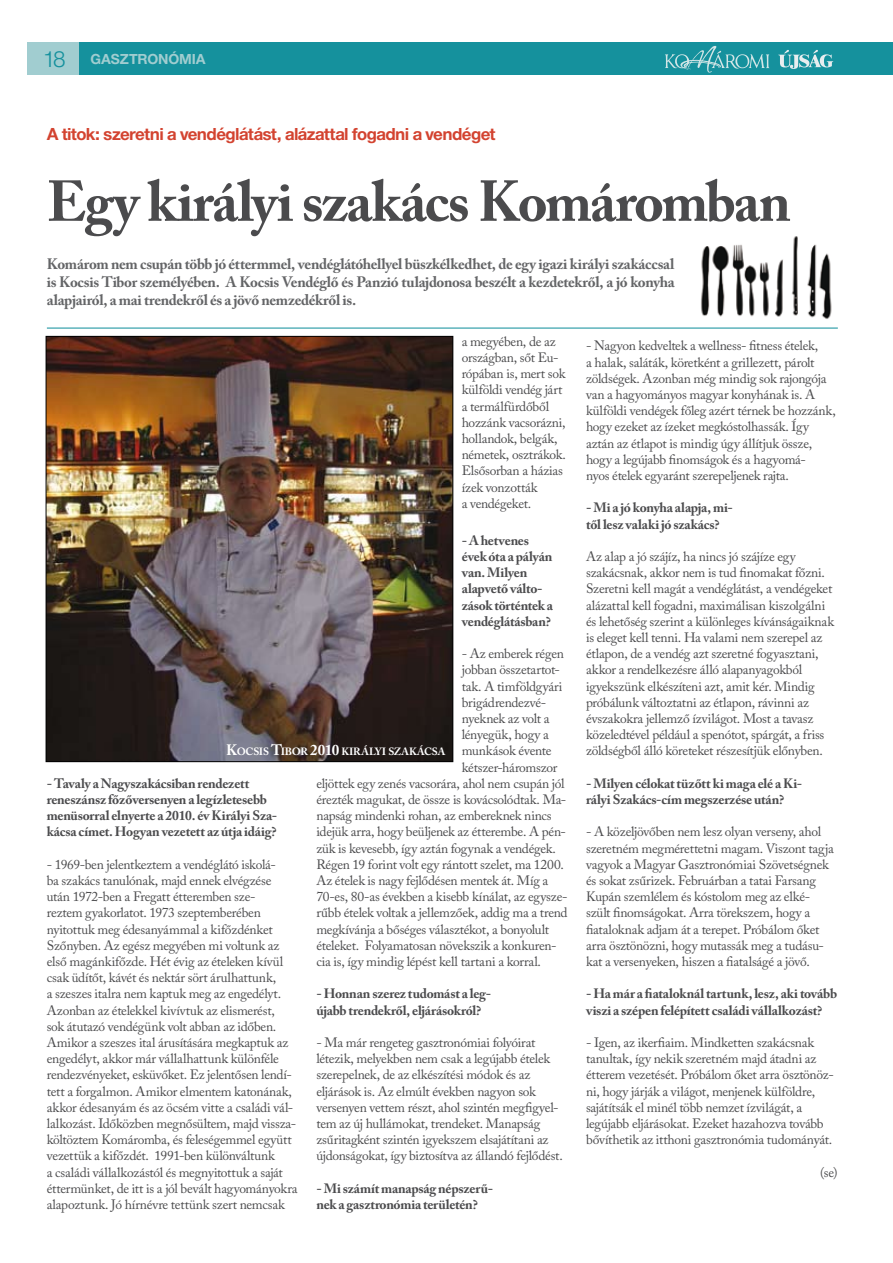
<style>
.page{position:relative;width:893px;height:1263px;background:#fff}
.page>*{position:absolute;margin:0;border:0;box-sizing:border-box;transform-origin:0 0}
.t1{font:700 57px "Adobe Caslon Pro";letter-spacing:-.03em;color:#4b4b4d}
.t2{font:700 18px "Nimbus San Nov TOT";letter-spacing:-.03em;color:#d34330}
.t3{font:700 15px/18px "Adobe Caslon Pro";letter-spacing:-.02em;color:#646567;text-align:justify}
.t4{font:700 15px "Nimbus San Nov TOT";color:#a1cdd0}
.t5{font:13.5px/16.2px "Adobe Caslon Pro";letter-spacing:-.02em;color:#4b4b4d}
.t6{font:700 13.5px/16.2px "Adobe Caslon Pro";letter-spacing:-.015em;color:#4b4b4d}
.t7{font:700 10.5px "Adobe Caslon Pro";letter-spacing:-.02em;color:#fff}
.s1{font-weight:400;font-size:24px;color:#15919d}
.s2{font-size:15px}
</style>
<div class="page">
<div style="left:28px;top:43px;width:51px;height:32px;background:#a1cdd0"></div>
<div style="left:79px;top:43px;width:814px;height:32px;background:#15919d"></div>
<svg style="left:665px;top:46px;width:104px;height:27px"></svg>
<svg style="left:778px;top:50px;width:55px;height:19px"></svg>
<img style="left:48px;top:338px;width:403px;height:422px">
<img style="left:701px;top:236px;width:131px;height:83px">
<hr style="left:47px;top:327px;width:791px;height:2px;background:#15919d">
<p class="t4" style="left:43px;top:50px;width:59px"><span class="s1">18</span> gasztronómia</p>
<h2 class="t2" style="left:47px;top:123px;width:450px">A titok: szeretni a vendéglátást, alázattal fogadni a vendéget</h2>
<h1 class="t1" style="left:47px;top:168px;width:746px">Egy királyi szakács Komáromban</h1>
<p class="t3" style="left:47px;top:255px;width:629px">Komárom nem csupán több jó éttermmel, vendéglátóhellyel büszkélkedhet, de egy igazi királyi szakáccsal is Kocsis Tibor személyében. A Kocsis Vendéglő és Panzió tulajdonosa beszélt a kezdetekről, a jó konyha alapjairól, a mai trendekről és a jövő nemzedékről is.</p>
<p class="t5" style="left:462px;top:333px;width:106px">a megyében, de az országban, sőt Eu&shy;rópában is, mert sok külföldi vendég járt a termálfürdőből hozzánk vacsorázni, hollandok, belgák, németek, osztrákok.<br>Elsősorban a házias ízek vonzották<br>a vendégeket.</p>
<p class="t6" style="left:462px;top:532px;width:93px">- A hetvenes évek óta a pályán van. Milyen alapvető válto&shy;zások történtek a vendéglátásban?</p>
<p class="t5" style="left:462px;top:645px;width:104px">- Az emberek régen</p>
<p class="t5" style="left:462px;top:662px;width:100px">jobban összetartot-</p>
<p class="t5" style="left:462px;top:678px;width:102px">tak. A timföldgyári</p>
<p class="t5" style="left:462px;top:694px;width:86px">brigádrendezvé-</p>
<p class="t5" style="left:462px;top:710px;width:89px">nyeknek az volt a</p>
<p class="t5" style="left:462px;top:726px;width:89px">lényegük, hogy a</p>
<p class="t5" style="left:462px;top:743px;width:91px">munkások évente</p>
<p class="t5" style="left:462px;top:759px;width:97px">kétszer-háromszor</p>
<p class="t5" style="left:316px;top:775px;width:250px">eljöttek egy zenés vacsorára, ahol nem csupán jól</p>
<p class="t5" style="left:316px;top:791px;width:251px">érezték magukat, de össze is kovácsolódtak. Ma-</p>
<p class="t5" style="left:316px;top:807px;width:237px">napság mindenki rohan, az embereknek nincs</p>
<p class="t5" style="left:316px;top:824px;width:251px">idejük arra, hogy beüljenek az étterembe. A pén-</p>
<p class="t5" style="left:316px;top:840px;width:241px">zük is kevesebb, így aztán fogynak a vendégek.</p>
<p class="t5" style="left:316px;top:856px;width:249px">Régen 19 forint volt egy rántott szelet, ma 1200.</p>
<p class="t5" style="left:316px;top:872px;width:233px">Az ételek is nagy fejlődésen mentek át. Míg a</p>
<p class="t5" style="left:316px;top:888px;width:253px">70-es, 80-as években a kisebb kínálat, az egysze-</p>
<p class="t5" style="left:316px;top:905px;width:253px">rűbb ételek voltak a jellemzőek, addig ma a trend</p>
<p class="t5" style="left:316px;top:921px;width:234px">megkívánja a bőséges választékot, a bonyolult</p>
<p class="t5" style="left:316px;top:937px;width:242px">ételeket. Folyamatosan növekszik a konkuren-</p>
<p class="t5" style="left:316px;top:953px;width:226px">cia is, így mindig lépést kell tartani a korral.</p>
<p class="t6" style="left:316px;top:986px;width:176px">- Honnan szerez tudomást a leg&shy;újabb trendekről, eljárásokról?</p>
<p class="t5" style="left:316px;top:1034px;width:248px">- Ma már rengeteg gasztronómiai folyóirat létezik, melyekben nem csak a legújabb ételek szerepelnek, de az elkészítési módok és az eljárások is. Az elmúlt években nagyon sok versenyen vettem részt, ahol szintén megfigyel&shy;tem az új hullámokat, trendeket. Manapság zsűritagként szintén igyekszem elsajátítani az újdonságokat, így biztosítva az állandó fejlődést.</p>
<p class="t6" style="left:316px;top:1180px;width:178px">- Mi számít manapság népszerű&shy;nek a gasztronómia területén?</p>
<p class="t7" style="left:226px;top:746px;width:221px"><span class="s2">K</span>OCSIS <span class="s2">T</span>IBOR <span class="s2">2010</span> KIRÁLYI SZAKÁCSA</p>
<p class="t6" style="left:47px;top:775px;width:232px">- Tavaly a Nagyszakácsiban rendezett reneszánsz főzőversenyen a legízletesebb menüsorral elnyerte a 2010. év Királyi Sza&shy;kácsa címet. Hogyan vezetett az útja idáig?</p>
<p class="t5" style="left:47px;top:856px;width:252px">- 1969-ben jelentkeztem a vendéglátó iskolá-<br>ba szakács tanulónak, majd ennek elvégzése után 1972-ben a Fregatt étteremben sze-<br>reztem gyakorlatot. 1973 szeptemberében nyitottuk meg édesanyámmal a kifőzdénket Szőnyben. Az egész megyében mi voltunk az első magánkifőzde. Hét évig az ételeken kívül csak üdítőt, kávét és nektár sört árulhattunk,<br>a szeszes italra nem kaptuk meg az engedélyt.<br>Azonban az ételekkel kivívtuk az elismerést,<br>sok átutazó vendégünk volt abban az időben.<br>Amikor a szeszes ital árusítására megkaptuk az engedélyt, akkor már vállalhattunk különféle rendezvényeket, esküvőket. Ez jelentősen lendí&shy;tett a forgalmon. Amikor elmentem katonának, akkor édesanyám és az öcsém vitte a családi vál&shy;lalkozást. Időközben megnősültem, majd vissza&shy;költöztem Komáromba, és feleségemmel együtt vezettük a kifőzdét. 1991-ben különváltunk<br>a családi vállalkozástól és megnyitottuk a saját éttermünket, de itt is a jól bevált hagyományokra alapoztunk. Jó hírnévre tettünk szert nemcsak</p>
<p class="t5" style="left:586px;top:338px;width:251px">- Nagyon kedveltek a wellness- fitness ételek,<br>a halak, saláták, köretként a grillezett, párolt zöldségek. Azonban még mindig sok rajongója van a hagyományos magyar konyhának is. A külföldi vendégek főleg azért térnek be hozzánk, hogy ezeket az ízeket megkóstolhassák. Így aztán az étlapot is mindig úgy állítjuk össze, hogy a legújabb finomságok és a hagyomá-<br>nyos ételek egyaránt szerepeljenek rajta.</p>
<p class="t6" style="left:586px;top:500px;width:148px">- Mi a jó konyha alapja, mi&shy;től lesz valaki jó szakács?</p>
<p class="t5" style="left:586px;top:548px;width:249px">Az alap a jó szájíz, ha nincs jó szájíze egy szakácsnak, akkor nem is tud finomakat főzni.<br>Szeretni kell magát a vendéglátást, a vendégeket alázattal kell fogadni, maximálisan kiszolgálni és lehetőség szerint a különleges kívánságaiknak is eleget kell tenni. Ha valami nem szerepel az étlapon, de a vendég azt szeretné fogyasztani, akkor a rendelkezésre álló alapanyagokból igyekszünk elkészíteni azt, amit kér. Mindig próbálunk változtatni az étlapon, rávinni az évszakokra jellemző ízvilágot. Most a tavasz közeledtével például a spenótot, spárgát, a friss zöldségből álló köreteket részesítjük előnyben.</p>
<p class="t6" style="left:586px;top:775px;width:218px">- Milyen célokat tüzőtt ki maga elé a Ki&shy;rályi Szakács-cím megszerzése után?</p>
<p class="t5" style="left:586px;top:824px;width:249px">- A közeljövőben nem lesz olyan verseny, ahol szeretném megmérettetni magam. Viszont tagja vagyok a Magyar Gasztronómiai Szövetségnek és sokat zsűrizek. Februárban a tatai Farsang Kupán szemlélem és kóstolom meg az elké&shy;szült finomságokat. Arra törekszem, hogy a fiataloknak adjam át a terepet. Próbálom őket arra ösztönözni, hogy mutassák meg a tudásu&shy;kat a versenyeken, hiszen a fiatalságé a jövő.</p>
<p class="t6" style="left:586px;top:986px;width:253px">- Ha már a fiataloknál tartunk, lesz, aki tovább viszi a szépen felépített családi vállalkozást?</p>
<p class="t5" style="left:586px;top:1034px;width:249px">- Igen, az ikerfiaim. Mindketten szakácsnak tanultak, így nekik szeretném majd átadni az étterem vezetését. Próbálom őket arra ösztönöz&shy;ni, hogy járják a világot, menjenek külföldre, sajátítsák el minél több nemzet ízvilágát, a legújabb eljárásokat. Ezeket hazahozva tovább bővíthetik az itthoni gasztronómia tudományát.</p>
<p class="t5" style="left:820px;top:1164px;width:19px">(se)</p>
</div>
